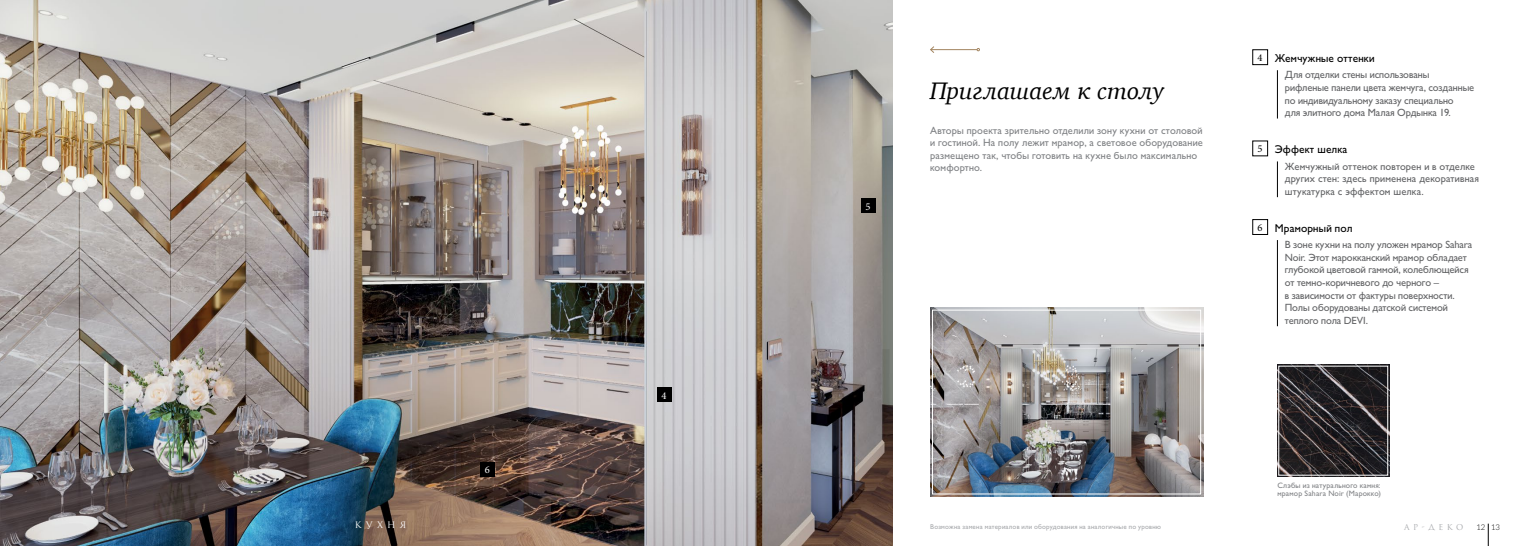
<style>
.page{position:relative;width:1523px;height:546px;background:#fff}
.page>*{position:absolute;margin:0;border:0;box-sizing:border-box;transform-origin:0 0}
.t1{font:italic 24.5px "Charter";color:#000}
.t2{font:11.38px "Gals C";letter-spacing:.015em;color:#000}
.t3{font:10.5px/12.6px "Gals C";color:#636466}
.t4{font:10.5px/12.6px "Gals C";letter-spacing:.015em;color:#808285}
.t5{font:10.5px "Minion Pro";color:#fff}
.t6{font:8.75px "Romul C";letter-spacing:.485em;color:#fff}
.t7{font:7.88px/8.8px "Gals C";letter-spacing:.025em;color:#808285}
.t8{font:7.88px "Romul C";letter-spacing:.44em;color:#a7a9ac}
.t9{font:300 7.88px "Lato";color:#000}
.t10{font:7px "Gals C";letter-spacing:.03em;color:#a7a9ac}
.s1{font-family:"Minion Pro";font-size:10.5px}
</style>
<div class="page">
<svg style="left:1488px;top:523px;width:1px;height:23px"></svg>
<hr style="left:931px;top:49px;width:46px;height:1px;background:#a38560">
<svg style="left:930px;top:46px;width:5px;height:7px"></svg>
<img style="left:0;top:0;width:893px;height:546px">
<img style="left:930px;top:308px;width:273px;height:188px">
<div style="left:932px;top:310px;width:269px;height:184px;border:1px solid #fff"></div>
<img style="left:1277px;top:365px;width:112px;height:111px">
<svg style="left:1278px;top:365px;width:110px;height:110px"></svg>
<div style="left:861px;top:198px;width:15px;height:15px;background:#000"></div>
<hr style="left:1277px;top:70px;width:1px;height:48px;background:#000">
<hr style="left:1277px;top:161px;width:1px;height:36px;background:#000">
<hr style="left:1277px;top:240px;width:1px;height:86px;background:#000">
<div style="left:1253px;top:50px;width:15px;height:15px;border:1px solid #000"></div>
<div style="left:1253px;top:141px;width:15px;height:15px;border:1px solid #000"></div>
<div style="left:1253px;top:219px;width:15px;height:15px;border:1px solid #000"></div>
<div style="left:480px;top:461px;width:15px;height:15px;background:#000"></div>
<div style="left:657px;top:387px;width:15px;height:15px;background:#000"></div>
<p class="t6" style="left:355px;top:520px;width:53px">КУХНЯ</p>
<p class="t5" style="left:485px;top:462px;width:7px">6</p>
<p class="t5" style="left:662px;top:388px;width:7px">4</p>
<p class="t5" style="left:866px;top:199px;width:7px">5</p>
<h1 class="t1" style="left:930px;top:70px;width:236px">Приглашаем к столу</h1>
<p class="t4" style="left:930px;top:124px;width:274px">Авторы проекта зрительно отделили зону кухни от столовой и гостиной. На полу лежит мрамор, а световое оборудование размещено так, чтобы готовить на кухне было максимально комфортно.</p>
<p class="t2" style="left:1258px;top:52px;width:118px"><span class="s1">4</span> Жемчужные оттенки</p>
<p class="t3" style="left:1285px;top:69px;width:191px">Для отделки стены использованы рифленые панели цвета жемчуга, созданные по индивидуальному заказу специально<br>для элитного дома Малая Ордынка 19.</p>
<p class="t2" style="left:1258px;top:143px;width:91px"><span class="s1">5</span> Эффект шелка</p>
<p class="t3" style="left:1285px;top:160px;width:196px">Жемчужный оттенок повторен и в отделке других стен: здесь применена декоративная штукатурка с эффектом шелка.</p>
<p class="t2" style="left:1258px;top:222px;width:96px"><span class="s1">6</span> Мраморный пол</p>
<p class="t3" style="left:1285px;top:238px;width:189px">В зоне кухни на полу уложен мрамор Sahara Noir. Этот марокканский мрамор обладает глубокой цветовой гаммой, колеблющейся от темно-коричневого до черного –<br>в зависимости от фактуры поверхности.<br>Полы оборудованы датской системой теплого пола DEVI.</p>
<p class="t7" style="left:1277px;top:481px;width:105px">Слэбы из натурального камня: мрамор Sahara Noir (Марокко)</p>
<p class="t10" style="left:930px;top:523px;width:232px">Возможна замена материалов или оборудования на аналогичные по уровню</p>
<p class="t8" style="left:1404px;top:523px;width:61px">ар-деко</p>
<p class="t9" style="left:1476px;top:521px;width:25px">12 13</p>
</div>
